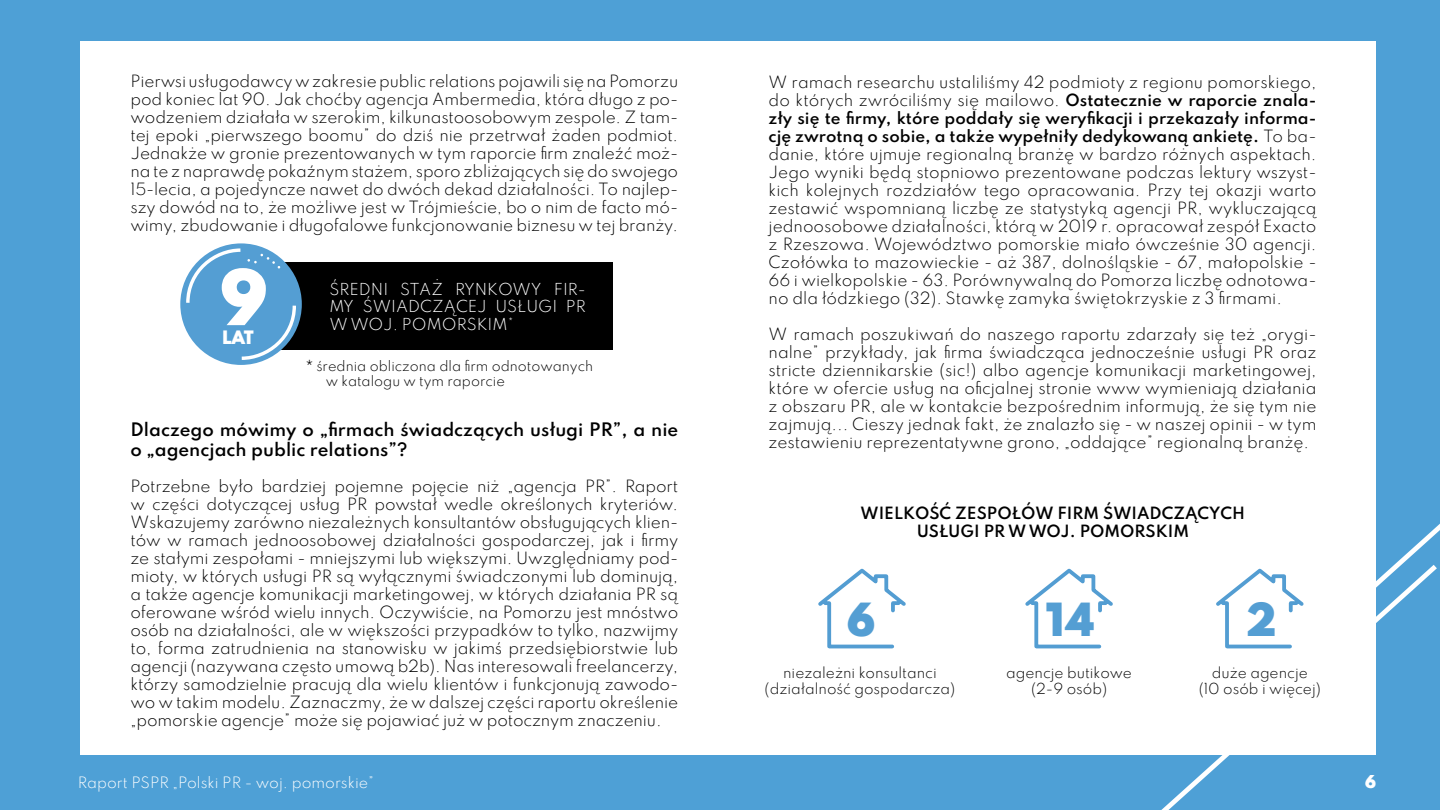
<style>
.page{position:relative;width:1440px;height:810px;background:#4ea0d6}
.page>*{position:absolute;margin:0;border:0;box-sizing:border-box;transform-origin:0 0}
.t1{font:900 67.88px "Spartan";color:#fff}
.t2{font:900 40.5px "Spartan";color:#549ed3}
.t3{font:600 16.5px/19.8px "Spartan";color:#000}
.t4{font:900 16.42px "Spartan";color:#fff}
.t5{font:900 15.75px "Spartan";color:#fff}
.t6{font:300 15px/18px "Spartan";letter-spacing:-.01em;color:#000;text-align:justify}
.t7{font:600 15px/18px "Spartan";color:#000;text-align:center}
.t8{font:300 14.62px/17.5px "Spartan";color:#fff}
.t9{font:300 13.88px "Spartan";color:#fff}
.t10{font:300 13.5px/16.2px "Spartan";color:#000;text-align:center}
.t11{font:300 12.75px/15.3px "Spartan";color:#000}
.s1{font-weight:600}
</style>
<div class="page">
<svg style="left:1394px;top:524px;width:46px;height:41px"></svg>
<svg style="left:1161px;top:565px;width:276px;height:245px"></svg>
<div style="left:80px;top:42px;width:633px;height:713px;background:#fff"></div>
<div style="left:705px;top:42px;width:671px;height:713px;background:#fff"></div>
<div style="left:230px;top:262px;width:382px;height:88px;background:#000"></div>
<svg style="left:180px;top:243px;width:122px;height:122px"></svg>
<svg style="left:184px;top:247px;width:114px;height:115px"></svg>
<svg style="left:818px;top:568px;width:88px;height:81px"></svg>
<svg style="left:1025px;top:568px;width:88px;height:81px"></svg>
<svg style="left:1216px;top:568px;width:88px;height:81px"></svg>
<p class="t6" style="left:130px;top:72px;width:549px">Pierwsi usługodawcy w zakresie public relations pojawili się na Pomorzu pod koniec lat 90. Jak choćby agencja Ambermedia, która długo z po&shy;wodzeniem działała w szerokim, kilkunastoosobowym zespole. Z tam&shy;tej epoki „pierwszego boomu” do dziś nie przetrwał żaden podmiot.<br>Jednakże w gronie prezentowanych w tym raporcie firm znaleźć moż&shy;na te z naprawdę pokaźnym stażem, sporo zbliżających się do swojego 15-lecia, a pojedyncze nawet do dwóch dekad działalności. To najlep&shy;szy dowód na to, że możliwe jest w Trójmieście, bo o nim de facto mó&shy;wimy, zbudowanie i długofalowe funkcjonowanie biznesu w tej branży.</p>
<p class="t6" style="left:769px;top:73px;width:549px">W ramach researchu ustaliliśmy 42 podmioty z regionu pomorskiego, do których zwróciliśmy się mailowo. <span class="s1">Ostatecznie w raporcie znala&shy;zły się te firmy, które poddały się weryfikacji i przekazały informa&shy;cję zwrotną o sobie, a także wypełniły dedykowaną ankietę.</span> To ba&shy;danie, które ujmuje regionalną branżę w bardzo różnych aspektach.<br>Jego wyniki będą stopniowo prezentowane podczas lektury wszyst&shy;kich kolejnych rozdziałów tego opracowania. Przy tej okazji warto zestawić wspomnianą liczbę ze statystyką agencji PR, wykluczającą jednoosobowe działalności, którą w 2019 r. opracował zespół Exacto z Rzeszowa. Województwo pomorskie miało ówcześnie 30 agencji.<br>Czołówka to mazowieckie - aż 387, dolnośląskie - 67, małopolskie - 66 i wielkopolskie - 63. Porównywalną do Pomorza liczbę odnotowa&shy;no dla łódzkiego (32). Stawkę zamyka świętokrzyskie z 3 firmami.</p>
<p class="t6" style="left:769px;top:325px;width:549px">W ramach poszukiwań do naszego raportu zdarzały się też „orygi&shy;nalne” przykłady, jak firma świadcząca jednocześnie usługi PR oraz stricte dziennikarskie (sic!) albo agencje komunikacji marketingowej, które w ofercie usług na oficjalnej stronie www wymieniają działania z obszaru PR, ale w kontakcie bezpośrednim informują, że się tym nie zajmują... Cieszy jednak fakt, że znalazło się - w naszej opinii - w tym zestawieniu reprezentatywne grono, „oddające” regionalną branżę.</p>
<h1 class="t1" style="left:221px;top:247px;width:48px">9</h1>
<p class="t8" style="left:330px;top:280px;width:258px">ŚREDNI STAŻ RYNKOWY FIR-<br>MY ŚWIADCZĄCEJ USŁUGI PR</p>
<p class="t8" style="left:330px;top:315px;width:186px">W WOJ. POMORSKIM*</p>
<p class="t4" style="left:222px;top:325px;width:33px">LAT</p>
<p class="t11" style="left:304px;top:358px;width:291px;text-indent:13px">średnia obliczona dla firm odnotowanych <sup>*</sup> w katalogu w tym raporcie</p>
<p class="t3" style="left:130px;top:419px;width:549px">Dlaczego mówimy o „firmach świadczących usługi PR”, a nie o „agencjach public relations”?</p>
<p class="t6" style="left:130px;top:476px;width:549px">Potrzebne było bardziej pojemne pojęcie niż „agencja PR”. Raport w części dotyczącej usług PR powstał wedle określonych kryteriów.<br>Wskazujemy zarówno niezależnych konsultantów obsługujących klien&shy;tów w ramach jednoosobowej działalności gospodarczej, jak i firmy ze stałymi zespołami - mniejszymi lub większymi. Uwzględniamy pod&shy;mioty, w których usługi PR są wyłącznymi świadczonymi lub dominują, a także agencje komunikacji marketingowej, w których działania PR są oferowane wśród wielu innych. Oczywiście, na Pomorzu jest mnóstwo osób na działalności, ale w większości przypadków to tylko, nazwijmy to, forma zatrudnienia na stanowisku w jakimś przedsiębiorstwie lub agencji (nazywana często umową b2b). Nas interesowali freelancerzy, którzy samodzielnie pracują dla wielu klientów i funkcjonują zawodo&shy;wo w takim modelu. Zaznaczmy, że w dalszej części raportu określenie „pomorskie agencje” może się pojawiać już w potocznym znaczeniu.</p>
<p class="t7" style="left:861px;top:504px;width:386px">WIELKOŚĆ ZESPOŁÓW FIRM ŚWIADCZĄCYCH<br>USŁUGI PR W WOJ. POMORSKIM</p>
<h2 class="t2" style="left:847px;top:590px;width:29px">6</h2>
<h2 class="t2" style="left:1047px;top:590px;width:50px">14</h2>
<h2 class="t2" style="left:1247px;top:589px;width:31px">2</h2>
<p class="t10" style="left:765px;top:664px;width:192px">niezależni konsultanci (działalność gospodarcza)</p>
<p class="t10" style="left:1006px;top:664px;width:127px">agencje butikowe (2-9 osób)</p>
<p class="t10" style="left:1199px;top:664px;width:124px">duże agencje<br>(10 osób i więcej)</p>
<p class="t9" style="left:78px;top:772px;width:298px">Raport PSPR „Polski PR - woj. pomorskie”</p>
<p class="t5" style="left:1365px;top:769px;width:12px">6</p>
</div>
